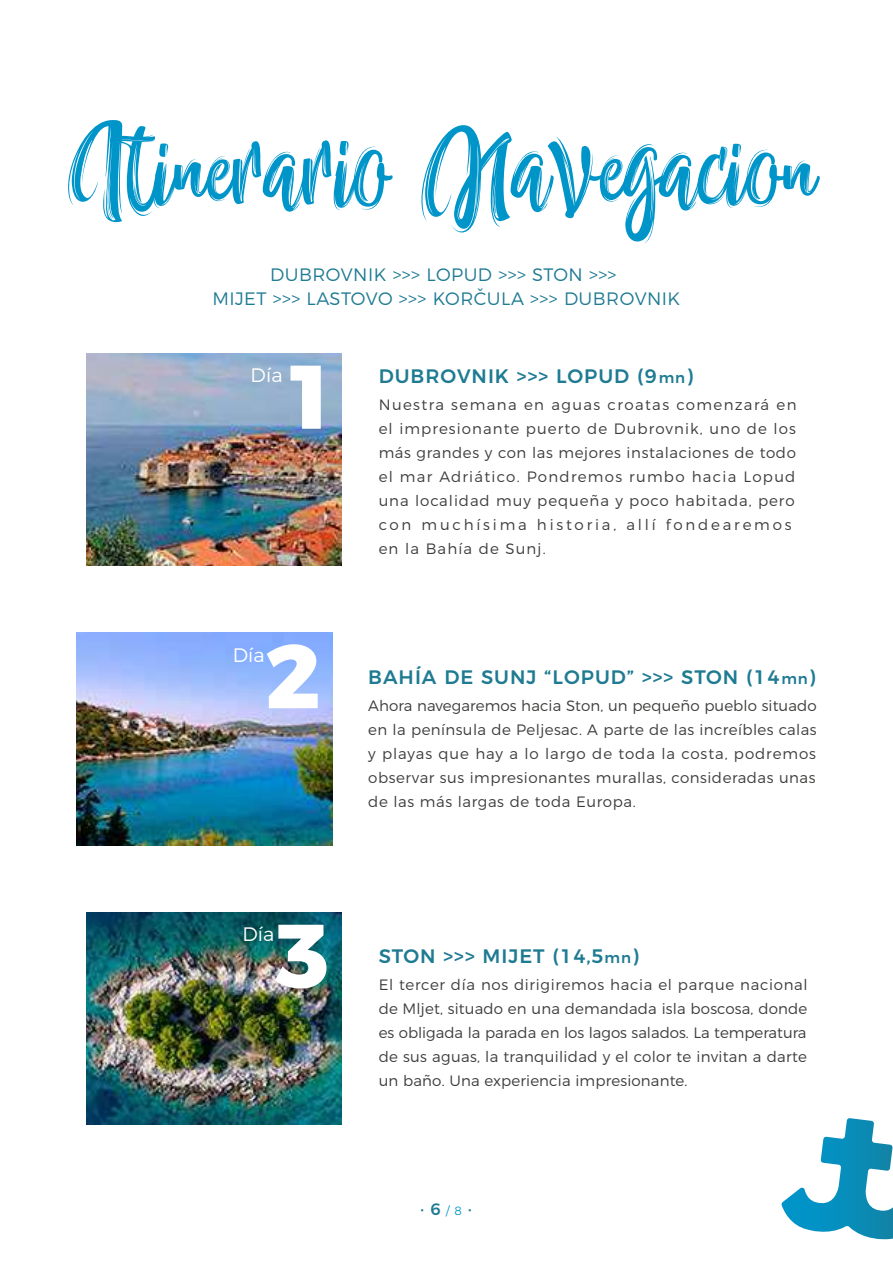
<style>
.page{position:relative;width:893px;height:1263px;background:#fff}
.page>*{position:absolute;margin:0;border:0;box-sizing:border-box;transform-origin:0 0}
.t1{font:800 90px "Montserrat";color:#fff}
.t2{font:500 19.5px "Montserrat";letter-spacing:.05em;color:#1f7b92}
.t3{font:300 19.5px "Montserrat";letter-spacing:.005em;color:#fff}
.t4{font:300 18px/24px "Montserrat";letter-spacing:.025em;color:#1f7b92;text-align:center}
.t5{font:500 16.5px "Montserrat";color:#1f7b92}
.t6{font:300 15px/24px "Montserrat";letter-spacing:.06em;color:#3c3c3b;text-align:justify}
.s1{font-size:15px}
.s2{font-weight:300;font-size:12px;color:#0095c9}
</style>
<div class="page">
<svg style="left:68px;top:120px;width:325px;height:102px"></svg>
<svg style="left:421px;top:125px;width:399px;height:119px"></svg>
<svg style="left:781px;top:1118px;width:112px;height:122px"></svg>
<img style="left:87px;top:912px;width:255px;height:213px">
<img style="left:77px;top:633px;width:255px;height:212px">
<img style="left:87px;top:353px;width:255px;height:213px">
<p class="t4" style="left:212px;top:261px;width:469px">DUBROVNIK &gt;&gt;&gt; LOPUD &gt;&gt;&gt; STON &gt;&gt;&gt;<br>MIJET &gt;&gt;&gt; LASTOVO &gt;&gt;&gt; KORČULA &gt;&gt;&gt; DUBROVNIK</p>
<h2 class="t3" style="left:251px;top:360px;width:34px">Día</h2>
<h1 class="t1" style="left:283px;top:322px;width:57px">1</h1>
<h2 class="t3" style="left:233px;top:639px;width:34px">Día</h2>
<h1 class="t1" style="left:265px;top:602px;width:57px">2</h1>
<h2 class="t2" style="left:379px;top:361px;width:316px">DUBROVNIK &gt;&gt;&gt; LOPUD (9<span class="s1">mn</span>)</h2>
<p class="t6" style="left:379px;top:392px;width:419px;text-align:left">Nuestra semana en aguas croatas comenzará en el impresionante puerto de Dubrovnik, uno de los más grandes y con las mejores instalaciones de todo el mar Adriático. Pondremos rumbo hacia Lopud una localidad muy pequeña y poco habitada, pero con muchísima historia, allí fondearemos en la Bahía de Sunj.</p>
<h2 class="t2" style="left:368px;top:661px;width:448px">BAHÍA DE SUNJ “LOPUD” &gt;&gt;&gt; STON (14<span class="s1">mn</span>)</h2>
<p class="t6" style="left:368px;top:692px;width:450px">Ahora navegaremos hacia Ston, un pequeño pueblo situado en la península de Peljesac. A parte de las increíbles calas y playas que hay a lo largo de toda la costa, podremos observar sus impresionantes murallas, consideradas unas de las más largas de toda Europa.</p>
<h2 class="t3" style="left:242px;top:919px;width:34px">Día</h2>
<h1 class="t1" style="left:275px;top:881px;width:57px">3</h1>
<h2 class="t2" style="left:379px;top:941px;width:261px">STON &gt;&gt;&gt; MIJET (14,5<span class="s1">mn</span>)</h2>
<p class="t6" style="left:379px;top:972px;width:431px">El tercer día nos dirigiremos hacia el parque nacional de Mljet, situado en una demandada isla boscosa, donde es obligada la parada en los lagos salados. La temperatura de sus aguas, la tranquilidad y el color te invitan a darte un baño. Una experiencia impresionante.</p>
<p class="t5" style="left:420px;top:1196px;width:53px">· 6 <span class="s2">/ 8</span> ·</p>
</div>
